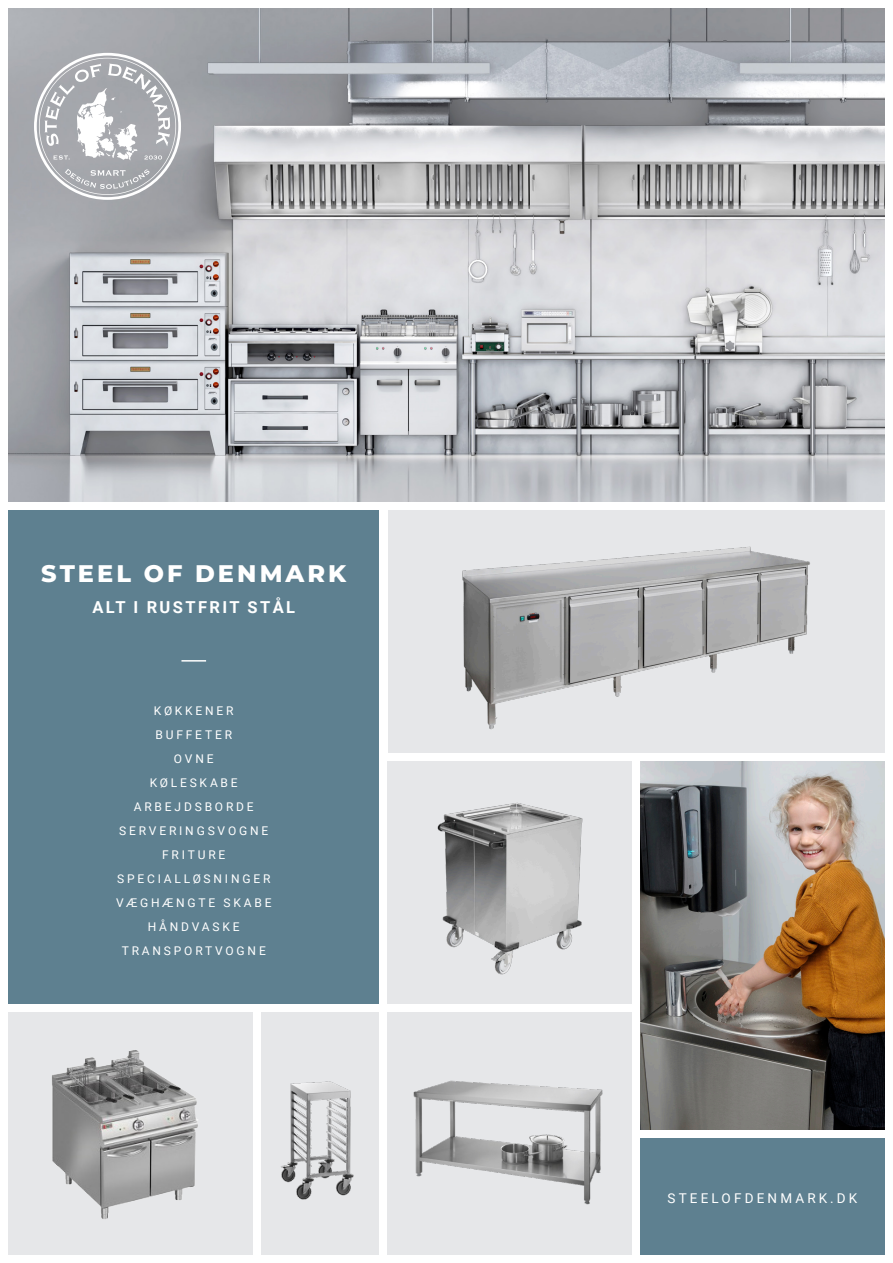
<style>
.page{position:relative;width:893px;height:1263px;background:#fff}
.page>*{position:absolute;margin:0;border:0;box-sizing:border-box;transform-origin:0 0}
.t1{font:800 24px "Montserrat";letter-spacing:.125em;color:#fff}
.t2{font:700 16.5px "Roboto";letter-spacing:.145em;color:#fff}
.t3{font:13.5px "Roboto";letter-spacing:.235em;color:#fff}
.t4{font:12px "Roboto";letter-spacing:.235em;color:#fff}
</style>
<div class="page">
<div style="left:388px;top:1012px;width:244px;height:242px;background:#e6e7e9"></div>
<div style="left:9px;top:510px;width:370px;height:493px;background:#5e8090"></div>
<div style="left:388px;top:510px;width:496px;height:243px;background:#e6e7e9"></div>
<div style="left:388px;top:761px;width:244px;height:242px;background:#e6e7e9"></div>
<div style="left:9px;top:1012px;width:244px;height:242px;background:#e6e7e9"></div>
<img style="left:9px;top:9px;width:875px;height:493px">
<hr style="left:181px;top:660px;width:25px;height:2px;background:#fff">
<div style="left:261px;top:1012px;width:118px;height:242px;background:#e6e7e9"></div>
<div style="left:640px;top:1137px;width:244px;height:117px;background:#5e8090"></div>
<svg style="left:34px;top:53px;width:147px;height:147px"></svg>
<img style="left:640px;top:761px;width:244px;height:368px">
<img style="left:462px;top:546px;width:348px;height:184px">
<img style="left:437px;top:802px;width:146px;height:173px">
<img style="left:52px;top:1050px;width:146px;height:169px">
<img style="left:281px;top:1081px;width:73px;height:119px">
<img style="left:413px;top:1080px;width:190px;height:125px">
<p class="t1" style="left:41px;top:556px;width:306px">STEEL OF DENMARK</p>
<p class="t2" style="left:92px;top:596px;width:204px">ALT I RUSTFRIT STÅL</p>
<p class="t4" style="left:154px;top:702px;width:81px">KØKKENER</p>
<p class="t4" style="left:155px;top:726px;width:78px">BUFFETER</p>
<p class="t4" style="left:174px;top:750px;width:41px">OVNE</p>
<p class="t4" style="left:150px;top:774px;width:89px">KØLESKABE</p>
<p class="t4" style="left:134px;top:798px;width:121px">ARBEJDSBORDE</p>
<p class="t4" style="left:119px;top:822px;width:151px">SERVERINGSVOGNE</p>
<p class="t4" style="left:162px;top:846px;width:65px">FRITURE</p>
<p class="t4" style="left:117px;top:870px;width:155px">SPECIALLØSNINGER</p>
<p class="t4" style="left:116px;top:894px;width:157px">VÆGHÆNGTE SKABE</p>
<p class="t4" style="left:148px;top:918px;width:93px">HÅNDVASKE</p>
<p class="t4" style="left:122px;top:942px;width:146px">TRANSPORTVOGNE</p>
<p class="t3" style="left:667px;top:1189px;width:191px">STEELOFDENMARK.DK</p>
</div>
